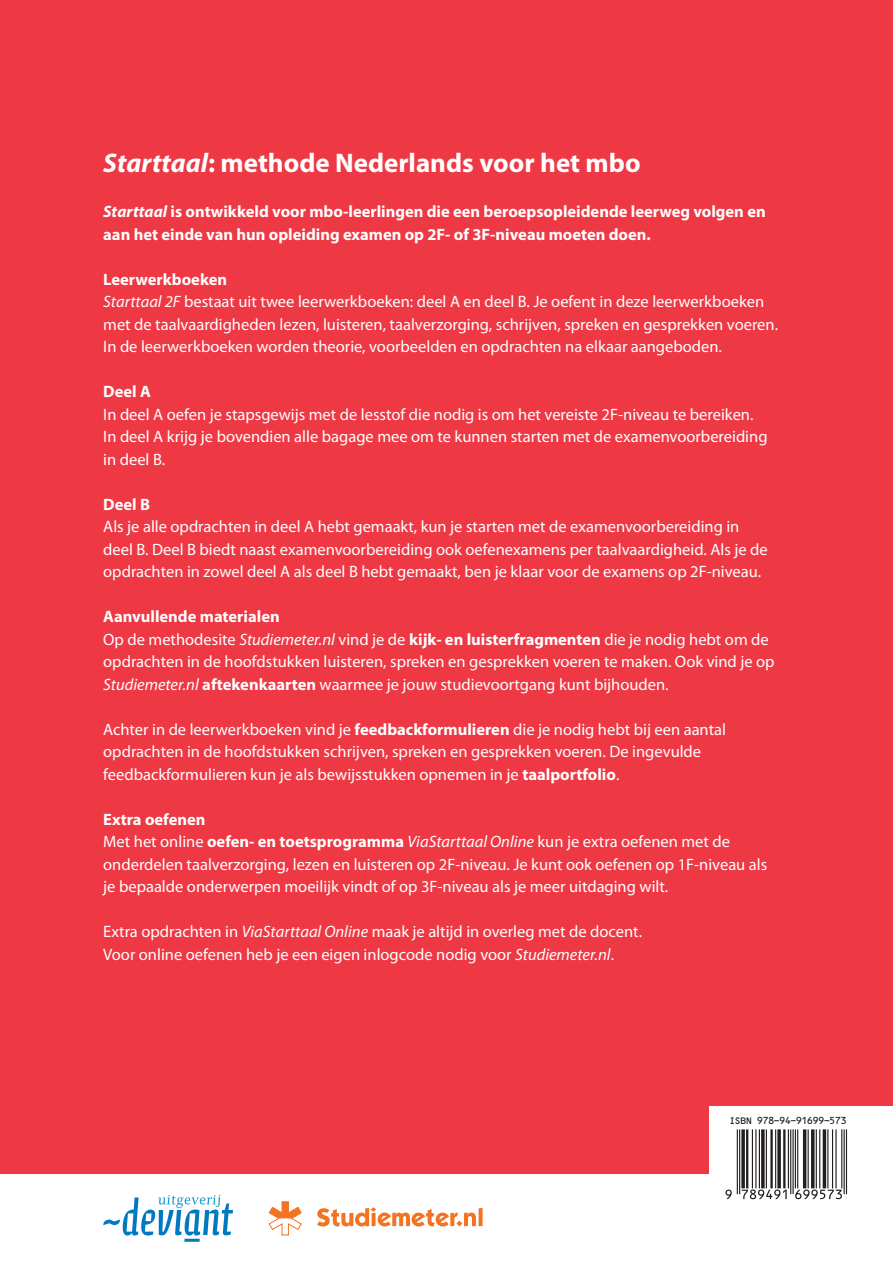
<style>
.page{position:relative;width:893px;height:1263px;background:#fff}
.page>*{position:absolute;margin:0;border:0;box-sizing:border-box;transform-origin:0 0}
.t1{font:700 27px "Myriad Pro";color:#fff}
.t2{font:16.5px/22.5px "Myriad Pro";color:#fff}
.t3{font:700 16.5px/22.5px "Myriad Pro";color:#fff}
.t4{font:9.75px "OCRB Std";letter-spacing:-.15em;color:#231f20}
.s1{font-style:italic}
.s2{font-weight:700}
</style>
<div class="page">
<div style="left:0;top:0;width:893px;height:1174px;background:#ee3844"></div>
<svg style="left:317px;top:1207px;width:159px;height:19px"></svg>
<svg style="left:479px;top:1208px;width:4px;height:18px"></svg>
<svg style="left:268px;top:1201px;width:34px;height:34px"></svg>
<hr style="left:184px;top:1239px;width:16px;height:3px;background:#0079c2">
<svg style="left:103px;top:1195px;width:130px;height:40px"></svg>
<div style="left:709px;top:1106px;width:184px;height:157px;background:#fff"></div>
<svg style="left:725px;top:1129px;width:122px;height:70px"></svg>
<h1 class="t1" style="left:103px;top:148px;width:539px"><span class="s1">Starttaal</span>: methode Nederlands voor het mbo</h1>
<p class="t3" style="left:103px;top:200px;width:664px"><span class="s1">Starttaal</span> is ontwikkeld voor mbo-leerlingen die een beroepsopleidende leerweg volgen en aan het einde van hun opleiding examen op 2F- of 3F-niveau moeten doen.</p>
<p class="t2" style="left:103px;top:268px;width:676px"><span class="s2">Leerwerkboeken<br></span><span class="s1">Starttaal 2F</span> bestaat uit twee leerwerkboeken: deel A en deel B. Je oefent in deze leerwerkboeken met de taalvaardigheden lezen, luisteren, taalverzorging, schrijven, spreken en gesprekken voeren.<br>In de leerwerkboeken worden theorie, voorbeelden en opdrachten na elkaar aangeboden.</p>
<p class="t3" style="left:103px;top:380px;width:49px">Deel A</p>
<p class="t2" style="left:103px;top:403px;width:666px">In deel A oefen je stapsgewijs met de lesstof die nodig is om het vereiste 2F-niveau te bereiken.<br>In deel A krijg je bovendien alle bagage mee om te kunnen starten met de examenvoorbereiding in deel B.</p>
<p class="t3" style="left:103px;top:493px;width:48px">Deel B</p>
<p class="t2" style="left:103px;top:516px;width:666px">Als je alle opdrachten in deel A hebt gemaakt, kun je starten met de examenvoorbereiding in deel B. Deel B biedt naast examenvoorbereiding ook oefenexamens per taalvaardigheid. Als je de opdrachten in zowel deel A als deel B hebt gemaakt, ben je klaar voor de examens op 2F-niveau.</p>
<p class="t2" style="left:103px;top:606px;width:673px"><span class="s2">Aanvullende materialen<br></span>Op de methodesite <span class="s1">Studiemeter.nl</span> vind je de <span class="s2">kijk- en luisterfragmenten</span> die je nodig hebt om de opdrachten in de hoofdstukken luisteren, spreken en gesprekken voeren te maken. Ook vind je op <span class="s1">Studiemeter.nl</span> <span class="s2">aftekenkaarten</span> waarmee je jouw studievoortgang kunt bijhouden.</p>
<p class="t2" style="left:103px;top:718px;width:624px">Achter in de leerwerkboeken vind je <span class="s2">feedbackformulieren</span> die je nodig hebt bij een aantal opdrachten in de hoofdstukken schrijven, spreken en gesprekken voeren. De ingevulde feedbackformulieren kun je als bewijsstukken opnemen in je <span class="s2">taalportfolio</span>.</p>
<p class="t2" style="left:103px;top:808px;width:665px"><span class="s2">Extra oefenen<br></span>Met het online <span class="s2">oefen- en toetsprogramma</span> <span class="s1">ViaStarttaal Online</span> kun je extra oefenen met de onderdelen taalverzorging, lezen en luisteren op 2F-niveau. Je kunt ook oefenen op 1F-niveau als je bepaalde onderwerpen moeilijk vindt of op 3F-niveau als je meer uitdaging wilt.</p>
<p class="t2" style="left:103px;top:921px;width:540px">Extra opdrachten in <span class="s1">ViaStarttaal Online</span> maak je altijd in overleg met de docent.<br>Voor online oefenen heb je een eigen inlogcode nodig voor <span class="s1">Studiemeter.nl</span>.</p>
<p class="t4" style="left:729px;top:1115px;width:120px">ISBN 978-94-91699-573</p>
</div>
